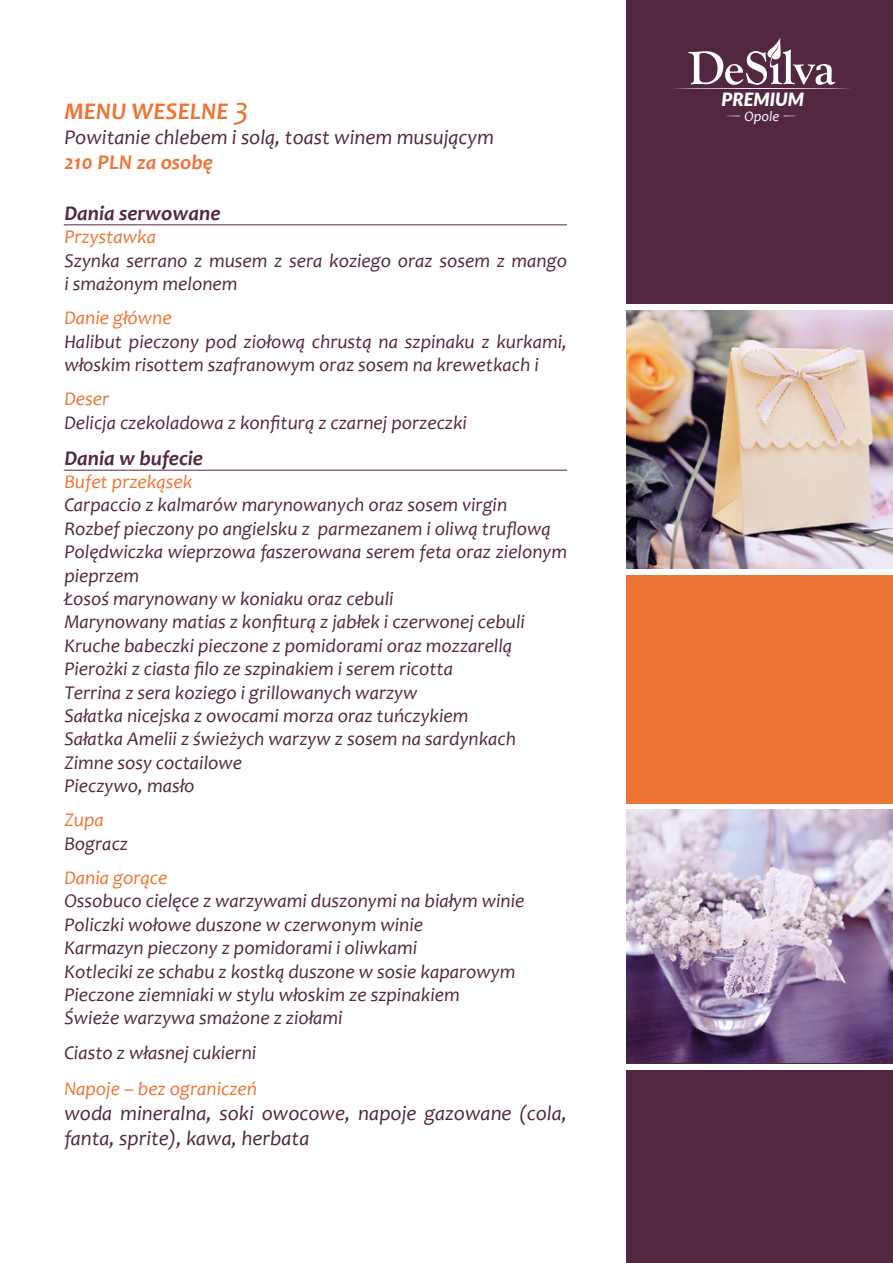
<style>
.page{position:relative;width:893px;height:1263px;background:#fff}
.page>*{position:absolute;margin:0;border:0;box-sizing:border-box;transform-origin:0 0}
.t1{font:italic 700 24px "Candara";color:#ee7435}
.t2{font:italic 21px/25.2px "Candara";color:#532740}
.t3{font:italic 700 21px "Candara";color:#532740}
.t4{font:italic 700 21px "Candara";color:#ee7435}
.t5{font:italic 19.5px/23.4px "Candara";color:#532740}
.t6{font:italic 19.5px "Candara";color:#ee7435}
.t7{font:italic 900 18.3px "Lato";color:#fff}
.t8{font:italic 14.4px "Candara";color:#fff}
.s1{font-weight:400;font-size:31.5px}
</style>
<div class="page">
<div style="left:626px;top:0;width:267px;height:307px;background:#532740"></div>
<div style="left:626px;top:575px;width:267px;height:229px;background:#ee7435"></div>
<hr style="left:671px;top:88px;width:181px;height:1px;background:#fff;border-radius:50%">
<svg style="left:783px;top:116px;width:12px;height:1px"></svg>
<svg style="left:727px;top:116px;width:13px;height:1px"></svg>
<svg style="left:688px;top:38px;width:147px;height:47px"></svg>
<img style="left:626px;top:310px;width:267px;height:259px">
<div style="left:620px;top:304px;width:273px;height:5px;background:#fff"></div>
<img style="left:626px;top:809px;width:267px;height:255px">
<div style="left:626px;top:1064px;width:267px;height:199px;background:#532740"></div>
<div style="left:626px;top:1064px;width:267px;height:5px;background:#fff"></div>
<hr style="left:64px;top:224px;width:503px;height:1px;background:#532740">
<hr style="left:64px;top:470px;width:503px;height:1px;background:#532740">
<p class="t1" style="left:64px;top:97px;width:185px">MENU WESELNE <span class="s1">3</span></p>
<p class="t2" style="left:64px;top:125px;width:431px">Powitanie chlebem i solą, toast winem musującym</p>
<p class="t4" style="left:64px;top:150px;width:150px">210 PLN za osobę</p>
<p class="t3" style="left:64px;top:200px;width:158px">Dania serwowane</p>
<p class="t6" style="left:64px;top:225px;width:93px">Przystawka</p>
<p class="t5" style="left:64px;top:248px;width:504px">Szynka serrano z musem z sera koziego oraz sosem z mango i smażonym melonem</p>
<p class="t6" style="left:64px;top:306px;width:109px">Danie główne</p>
<p class="t5" style="left:64px;top:329px;width:504px">Halibut pieczony pod ziołową chrustą na szpinaku z kurkami, włoskim risottem szafranowym oraz sosem na krewetkach i</p>
<p class="t6" style="left:64px;top:387px;width:46px">Deser</p>
<p class="t5" style="left:64px;top:410px;width:404px">Delicja czekoladowa z konfiturą z czarnej porzeczki</p>
<p class="t3" style="left:64px;top:445px;width:140px">Dania w bufecie</p>
<p class="t6" style="left:64px;top:470px;width:129px">Bufet przekąsek</p>
<p class="t5" style="left:64px;top:493px;width:504px">Carpaccio z kalmarów marynowanych oraz sosem virgin Rozbef pieczony po angielsku z parmezanem i oliwą truflową Polędwiczka wieprzowa faszerowana serem feta oraz zielonym pieprzem<br>Łosoś marynowany w koniaku oraz cebuli<br>Marynowany matias z konfiturą z jabłek i czerwonej cebuli Kruche babeczki pieczone z pomidorami oraz mozzarellą Pierożki z ciasta filo ze szpinakiem i serem ricotta<br>Terrina z sera koziego i grillowanych warzyw<br>Sałatka nicejska z owocami morza oraz tuńczykiem<br>Sałatka Amelii z świeżych warzyw z sosem na sardynkach Zimne sosy coctailowe<br>Pieczywo, masło</p>
<p class="t6" style="left:64px;top:808px;width:41px">Zupa</p>
<p class="t5" style="left:64px;top:832px;width:65px">Bogracz</p>
<p class="t6" style="left:64px;top:866px;width:104px">Dania gorące</p>
<p class="t5" style="left:64px;top:889px;width:462px">Ossobuco cielęce z warzywami duszonymi na białym winie Policzki wołowe duszone w czerwonym winie<br>Karmazyn pieczony z pomidorami i oliwkami<br>Kotleciki ze schabu z kostką duszone w sosie kaparowym Pieczone ziemniaki w stylu włoskim ze szpinakiem<br>Świeże warzywa smażone z ziołami</p>
<p class="t5" style="left:64px;top:1040px;width:193px">Ciasto z własnej cukierni</p>
<p class="t6" style="left:64px;top:1076px;width:194px">Napoje – bez ograniczeń</p>
<p class="t2" style="left:64px;top:1100px;width:504px">woda mineralna, soki owocowe, napoje gazowane (cola, fanta, sprite), kawa, herbata</p>
<p class="t7" style="left:722px;top:86px;width:84px">PREMIUM</p>
<p class="t8" style="left:744px;top:107px;width:36px">Opole</p>
</div>
